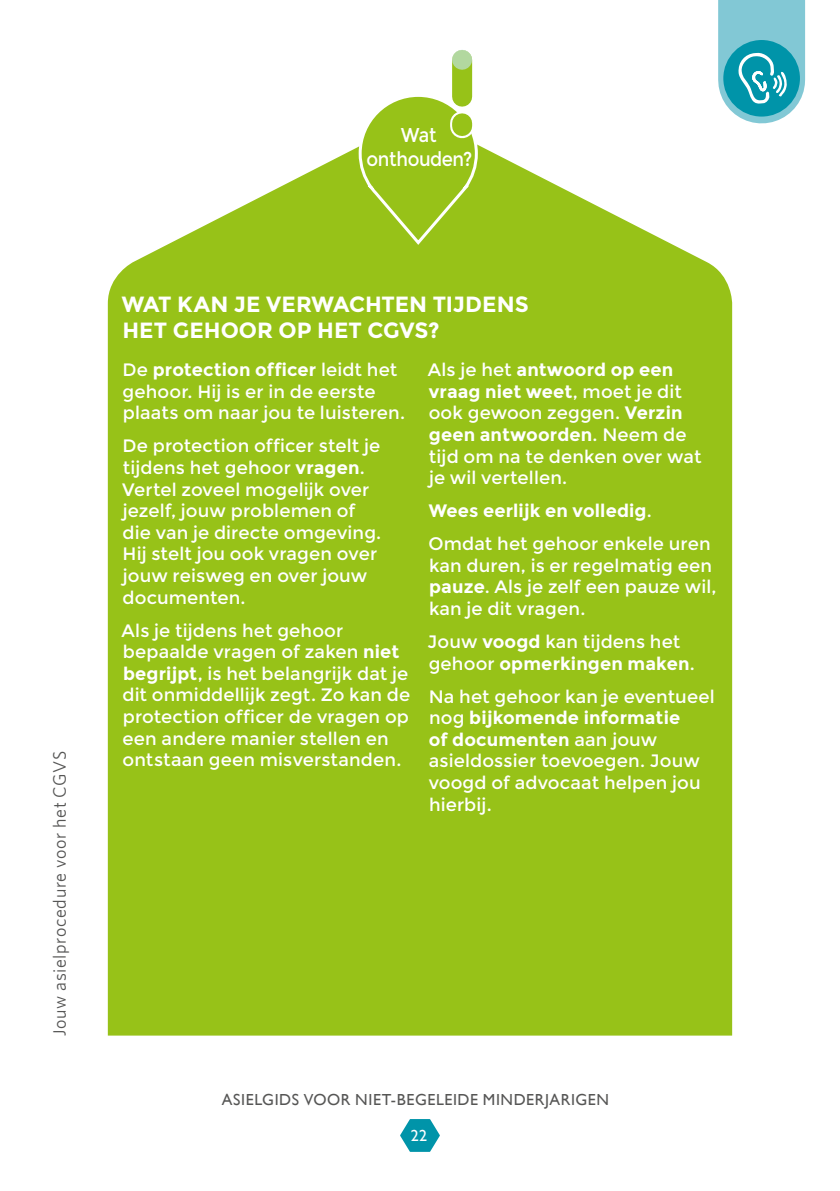
<style>
.page{position:relative;width:840px;height:1191px;background:#fff}
.page>*{position:absolute;margin:0;border:0;box-sizing:border-box;transform-origin:0 0}
.t1{font:700 22px/26.4px "Montserrat";color:#fff}
.t2{font:20px/24px "Montserrat";letter-spacing:-.025em;color:#fff;text-align:center;scale:.9 1}
.t3{font:18px/21.6px "Montserrat";letter-spacing:.005em;color:#fff}
.t4{font:18px "Whitney";letter-spacing:.03em;color:#565655}
.t5{font:16px "Gill Sans";letter-spacing:.035em;color:#565655}
.t6{font:16px "Gill Sans";color:#fff}
.s1{font-weight:700}
</style>
<div class="page">
<div style="left:717px;top:0;width:87px;height:80px;background:#82c8d5"></div>
<div style="left:723px;top:40px;width:76px;height:77px;background:#0094a9;border-radius:50%"></div>
<svg style="left:738px;top:52px;width:49px;height:52px"></svg>
<div style="left:108px;top:145px;width:623px;height:890px;background:#97c218"></div>
<svg style="left:400px;top:1119px;width:40px;height:32px"></svg>
<svg style="left:357px;top:96px;width:122px;height:151px;background:#a4ca36"></svg>
<svg style="left:450px;top:60px;width:24px;height:37px"></svg>
<svg style="left:452px;top:60px;width:20px;height:37px"></svg>
<hr style="left:450px;top:123px;width:24px;height:3px;background:#fff">
<hr style="left:452px;top:123px;width:20px;height:3px;background:#97c218">
<svg style="left:462px;top:50px;width:1px;height:20px"></svg>
<p class="t2" style="left:366px;top:123px;width:119px">Wat onthouden?</p>
<p class="t4" style="left:49px;top:1036px;width:287px;rotate:-90deg">Jouw asielprocedure voor het CGVS</p>
<p class="t1" style="left:122px;top:291px;width:408px">WAT KAN JE VERWACHTEN TIJDENS<br>HET GEHOOR OP HET CGVS?</p>
<p class="t3" style="left:122px;top:359px;width:284px">De <span class="s1">protection officer</span> leidt het gehoor. Hij is er in de eerste plaats om naar jou te luisteren.</p>
<p class="t3" style="left:122px;top:435px;width:260px">De protection officer stelt je tijdens het gehoor <span class="s1">vragen</span>.<br>Vertel zoveel mogelijk over jezelf, jouw problemen of die van je directe omgeving.<br>Hij stelt jou ook vragen over jouw reisweg en over jouw documenten.</p>
<p class="t3" style="left:122px;top:619px;width:290px">Als je tijdens het gehoor bepaalde vragen of zaken <span class="s1">niet begrijpt</span>, is het belangrijk dat je dit onmiddellijk zegt. Zo kan de protection officer de vragen op een andere manier stellen en ontstaan geen misverstanden.</p>
<p class="t3" style="left:427px;top:359px;width:275px">Als je het <span class="s1">antwoord op een vraag niet weet</span>, moet je dit ook gewoon zeggen. <span class="s1">Verzin geen antwoorden</span>. Neem de tijd om na te denken over wat je wil vertellen.</p>
<p class="t3" style="left:428px;top:494px;width:283px;line-height:33px"><span class="s1">Wees eerlijk en volledig</span>.<br>Omdat het gehoor enkele uren</p>
<p class="t3" style="left:429px;top:555px;width:289px">kan duren, is er regelmatig een <span class="s1">pauze</span>. Als je zelf een pauze wil, kan je dit vragen.</p>
<p class="t3" style="left:427px;top:631px;width:268px">Jouw <span class="s1">voogd</span> kan tijdens het gehoor <span class="s1">opmerkingen maken</span>.</p>
<p class="t3" style="left:428px;top:685px;width:287px">Na het gehoor kan je eventueel nog <span class="s1">bijkomende informatie<br>of documenten</span> aan jouw asieldossier toevoegen. Jouw voogd of advocaat helpen jou hierbij.</p>
<p class="t5" style="left:222px;top:1090px;width:388px">ASIELGIDS VOOR NIET-BEGELEIDE MINDERJARIGEN</p>
<p class="t6" style="left:410px;top:1126px;width:18px">22</p>
</div>
